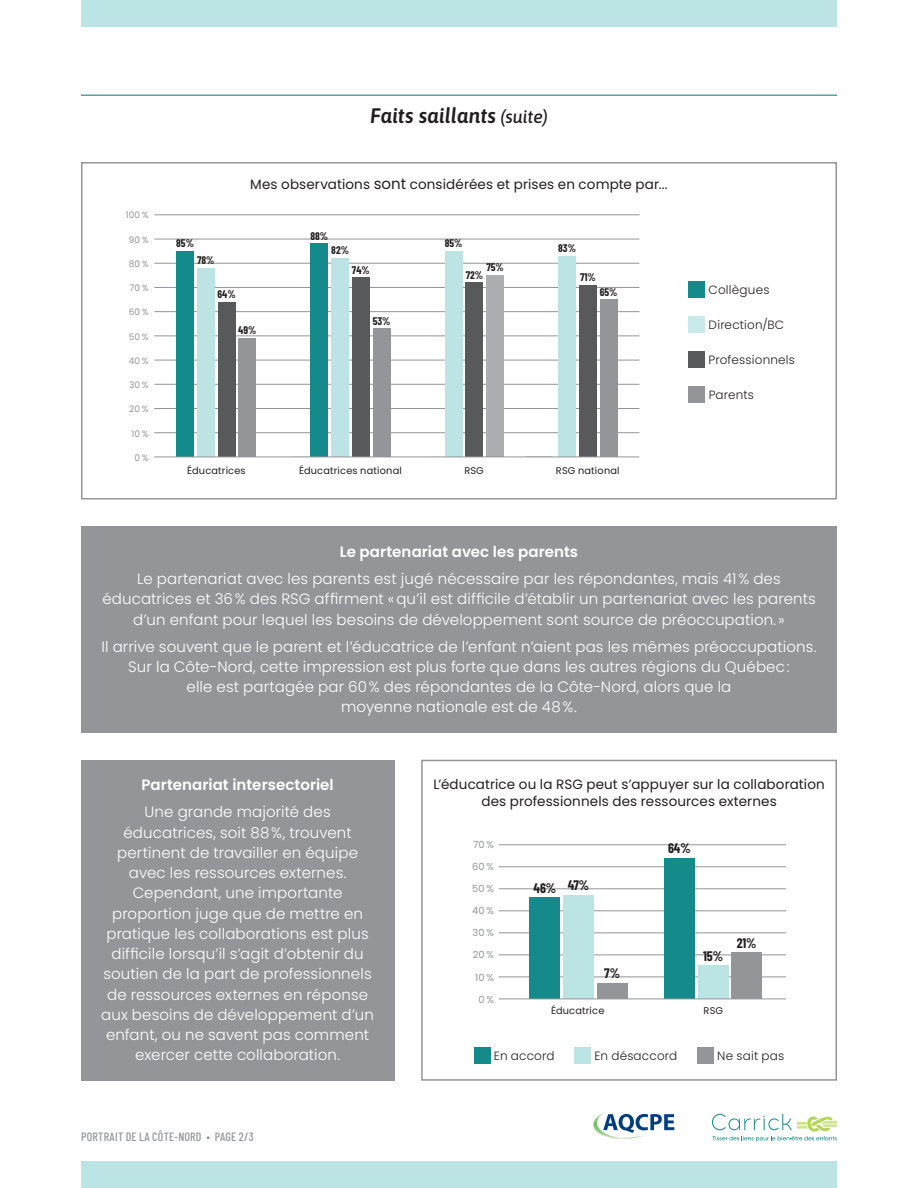
<style>
.page{position:relative;width:918px;height:1188px;background:#fff}
.page>*{position:absolute;margin:0;border:0;box-sizing:border-box;transform-origin:0 0}
.Sous-titre_centré_li{font:italic 600 21px "Asap";color:#231f20}
.Texte_courant_centré{font:300 15px/20.2px "Poppins";letter-spacing:.01em;color:#fff;text-align:center}
.Texte_courant_centré-2{font:600 15px "Poppins";letter-spacing:.005em;color:#fff}
.Titre_graphique{font:13.5px/17.2px "Poppins";letter-spacing:.01em;color:#231f20;text-align:center}
.t1{font:700 13.5px "Barlow Condensed";color:#231f20}
.Texte_courant_Répond{font:300 12px "Poppins";letter-spacing:.015em;color:#231f20}
.t2{font:500 12px "Barlow Condensed";letter-spacing:.02em;color:#939598}
.t3{font:700 10.8px "Barlow Condensed";color:#231f20}
.t4{font:9.9px "Poppins";color:#939598}
.Titre_graphique-2{font:9.75px "Poppins";letter-spacing:.02em;color:#231f20}
.t5{font:9px "Poppins";color:#939598}
.s1{font-weight:500;font-size:18px}
.s2{font-size:15px}
</style>
<div class="page">
<div style="left:81px;top:1161px;width:756px;height:27px;background:#bce4e5"></div>
<div style="left:81px;top:0;width:756px;height:27px;background:#bce4e5"></div>
<svg style="left:712px;top:1114px;width:125px;height:27px"></svg>
<svg style="left:593px;top:1112px;width:81px;height:27px"></svg>
<hr style="left:81px;top:95px;width:756px;height:1px;background:#148a8b">
<div style="left:81px;top:526px;width:756px;height:207px;background:#939598"></div>
<div style="left:81px;top:760px;width:313px;height:321px;background:#939598"></div>
<div style="left:688px;top:281px;width:17px;height:16px;background:#148a8b"></div>
<div style="left:688px;top:316px;width:17px;height:17px;background:#c9e9ea"></div>
<div style="left:688px;top:351px;width:17px;height:17px;background:#58595b"></div>
<div style="left:688px;top:386px;width:17px;height:17px;background:#939598"></div>
<div style="left:81px;top:162px;width:756px;height:338px;border:2px solid #939598"></div>
<hr style="left:154px;top:408px;width:485px;height:1px;background:#939598">
<hr style="left:154px;top:360px;width:485px;height:1px;background:#939598">
<hr style="left:154px;top:311px;width:485px;height:1px;background:#939598">
<hr style="left:154px;top:263px;width:485px;height:1px;background:#939598">
<hr style="left:154px;top:214px;width:485px;height:1px;background:#939598">
<hr style="left:154px;top:384px;width:485px;height:1px;background:#939598">
<hr style="left:154px;top:336px;width:485px;height:1px;background:#939598">
<hr style="left:154px;top:287px;width:485px;height:1px;background:#939598">
<hr style="left:154px;top:239px;width:485px;height:1px;background:#939598">
<hr style="left:154px;top:432px;width:485px;height:1px;background:#939598">
<div style="left:600px;top:300px;width:17px;height:157px;background:#939598"></div>
<div style="left:579px;top:285px;width:17px;height:172px;background:#58595b"></div>
<div style="left:559px;top:256px;width:17px;height:201px;background:#bce4e5"></div>
<div style="left:487px;top:275px;width:17px;height:182px;background:#acaeb1"></div>
<div style="left:466px;top:283px;width:17px;height:174px;background:#58595b"></div>
<div style="left:445px;top:251px;width:17px;height:206px;background:#bce4e5"></div>
<div style="left:373px;top:329px;width:17px;height:128px;background:#939598"></div>
<div style="left:352px;top:278px;width:17px;height:179px;background:#58595b"></div>
<div style="left:332px;top:258px;width:17px;height:199px;background:#bce4e5"></div>
<div style="left:311px;top:244px;width:17px;height:213px;background:#148a8b"></div>
<div style="left:239px;top:338px;width:17px;height:119px;background:#939598"></div>
<div style="left:218px;top:302px;width:17px;height:155px;background:#58595b"></div>
<div style="left:197px;top:268px;width:17px;height:189px;background:#bce4e5"></div>
<div style="left:177px;top:251px;width:17px;height:206px;background:#148a8b"></div>
<hr style="left:154px;top:457px;width:485px;height:1px;background:#939598">
<hr style="left:499px;top:976px;width:287px;height:1px;background:#939598">
<hr style="left:499px;top:954px;width:287px;height:1px;background:#939598">
<hr style="left:499px;top:932px;width:287px;height:1px;background:#939598">
<hr style="left:499px;top:910px;width:287px;height:1px;background:#939598">
<hr style="left:499px;top:888px;width:287px;height:1px;background:#939598">
<hr style="left:499px;top:866px;width:287px;height:1px;background:#939598">
<hr style="left:499px;top:844px;width:287px;height:1px;background:#939598">
<div style="left:732px;top:953px;width:30px;height:46px;background:#939598"></div>
<div style="left:698px;top:966px;width:30px;height:33px;background:#bce4e5"></div>
<div style="left:664px;top:858px;width:31px;height:141px;background:#148a8b"></div>
<div style="left:597px;top:983px;width:30px;height:16px;background:#939598"></div>
<div style="left:563px;top:895px;width:31px;height:104px;background:#bce4e5"></div>
<div style="left:530px;top:898px;width:30px;height:101px;background:#148a8b"></div>
<hr style="left:499px;top:998px;width:287px;height:1px;background:#939598">
<div style="left:421px;top:760px;width:416px;height:321px;border:2px solid #939598"></div>
<div style="left:474px;top:1047px;width:17px;height:17px;background:#148a8b"></div>
<div style="left:574px;top:1047px;width:17px;height:17px;background:#bce4e5"></div>
<div style="left:697px;top:1047px;width:17px;height:17px;background:#939598"></div>
<p class="Sous-titre_centré_li" style="left:370px;top:101px;width:179px">Faits saillants <span class="s1">(suite)</span></p>
<p class="t5" style="left:126px;top:210px;width:24px">100 %</p>
<p class="t5" style="left:129px;top:234px;width:21px">90 %</p>
<p class="t5" style="left:129px;top:259px;width:21px">80 %</p>
<p class="t5" style="left:130px;top:283px;width:21px">70 %</p>
<p class="t5" style="left:129px;top:307px;width:21px">60 %</p>
<p class="t5" style="left:129px;top:331px;width:21px">50 %</p>
<p class="t5" style="left:129px;top:356px;width:21px">40 %</p>
<p class="t5" style="left:129px;top:380px;width:21px">30 %</p>
<p class="t5" style="left:129px;top:404px;width:21px">20 %</p>
<p class="t5" style="left:132px;top:428px;width:19px">10 %</p>
<p class="t5" style="left:134px;top:452px;width:16px">0 %</p>
<p class="t3" style="left:176px;top:236px;width:19px">85%</p>
<p class="t3" style="left:197px;top:252px;width:19px">78%</p>
<p class="t3" style="left:218px;top:286px;width:20px">64%</p>
<p class="Titre_graphique" style="left:250px;top:176px;width:419px">Mes observations <span class="s2">sont</span> considérées et prises en compte par...</p>
<p class="t3" style="left:310px;top:228px;width:19px">88%</p>
<p class="t3" style="left:331px;top:243px;width:19px">82%</p>
<p class="t3" style="left:352px;top:262px;width:19px">74%</p>
<p class="t3" style="left:445px;top:236px;width:19px">85%</p>
<p class="t3" style="left:486px;top:260px;width:19px">75%</p>
<p class="t3" style="left:466px;top:267px;width:19px">72%</p>
<p class="t3" style="left:558px;top:240px;width:19px">83%</p>
<p class="t3" style="left:580px;top:269px;width:17px">71%</p>
<p class="t3" style="left:600px;top:284px;width:19px">65%</p>
<p class="t3" style="left:238px;top:323px;width:20px">49%</p>
<p class="t3" style="left:373px;top:313px;width:19px">53%</p>
<p class="Titre_graphique-2" style="left:187px;top:465px;width:60px">Éducatrices</p>
<p class="Titre_graphique-2" style="left:299px;top:465px;width:104px">Éducatrices national</p>
<p class="Titre_graphique-2" style="left:464px;top:465px;width:21px">RSG</p>
<p class="Titre_graphique-2" style="left:556px;top:465px;width:65px">RSG national</p>
<p class="Texte_courant_Répond" style="left:709px;top:283px;width:62px">Collègues</p>
<p class="Texte_courant_Répond" style="left:709px;top:318px;width:77px">Direction/BC</p>
<p class="Texte_courant_Répond" style="left:709px;top:353px;width:88px">Professionnels</p>
<p class="Texte_courant_Répond" style="left:709px;top:388px;width:47px">Parents</p>
<p class="Texte_courant_centré-2" style="left:340px;top:543px;width:240px">Le partenariat avec les parents</p>
<p class="Texte_courant_centré" style="left:102px;top:569px;width:715px">Le partenariat avec les parents est jugé nécessaire par les répondantes, mais 41% des éducatrices et 36% des RSG affirment «qu’il est difficile d’établir un partenariat avec les parents d’un enfant pour lequel les besoins de développement sont source de préoccupation. »</p>
<p class="Texte_courant_centré" style="left:102px;top:636px;width:716px">Il arrive souvent que le parent et l’éducatrice de l’enfant n’aient pas les mêmes préoccupations.<br>Sur la Côte-Nord, cette impression est plus forte que dans les autres régions du Québec:<br>elle est partagée par 60% des répondantes de la Côte-Nord, alors que la<br>moyenne nationale est de 48%.</p>
<p class="Texte_courant_centré-2" style="left:141px;top:776px;width:194px">Partenariat intersectoriel</p>
<p class="Texte_courant_centré" style="left:101px;top:802px;width:274px">Une grande majorité des éducatrices, soit 88%, trouvent pertinent de travailler en équipe avec les ressources externes.<br>Cependant, une importante proportion juge que de mettre en pratique les collaborations est plus difficile lorsqu’il s’agit d’obtenir du soutien de la part de professionnels de ressources externes en réponse aux besoins de développement d’un enfant, ou ne savent pas comment exercer cette collaboration.</p>
<p class="t2" style="left:81px;top:1128px;width:174px">PORTRAIT DE LA CÔTE-NORD • PAGE 2/3</p>
<p class="Titre_graphique" style="left:433px;top:776px;width:393px">L’éducatrice ou la RSG peut s’appuyer sur la collaboration des professionnels des ressources externes</p>
<p class="t4" style="left:473px;top:839px;width:23px">70 %</p>
<p class="t4" style="left:472px;top:861px;width:23px">60 %</p>
<p class="t4" style="left:472px;top:883px;width:23px">50 %</p>
<p class="t4" style="left:472px;top:905px;width:23px">40 %</p>
<p class="t4" style="left:473px;top:927px;width:23px">30 %</p>
<p class="t4" style="left:473px;top:949px;width:23px">20 %</p>
<p class="t4" style="left:475px;top:971px;width:20px">10 %</p>
<p class="t4" style="left:478px;top:993px;width:17px">0 %</p>
<p class="t1" style="left:533px;top:877px;width:57px">46% 47%</p>
<p class="t1" style="left:604px;top:964px;width:17px">7%</p>
<p class="t1" style="left:668px;top:838px;width:24px">64%</p>
<p class="t1" style="left:703px;top:946px;width:22px">15%</p>
<p class="t1" style="left:737px;top:933px;width:21px">21%</p>
<p class="Titre_graphique-2" style="left:551px;top:1005px;width:55px">Éducatrice</p>
<p class="Titre_graphique-2" style="left:704px;top:1005px;width:21px">RSG</p>
<p class="Texte_courant_Répond" style="left:494px;top:1049px;width:62px">En accord</p>
<p class="Texte_courant_Répond" style="left:594px;top:1049px;width:84px">En désaccord</p>
<p class="Texte_courant_Répond" style="left:717px;top:1049px;width:69px">Ne sait pas</p>
</div>
